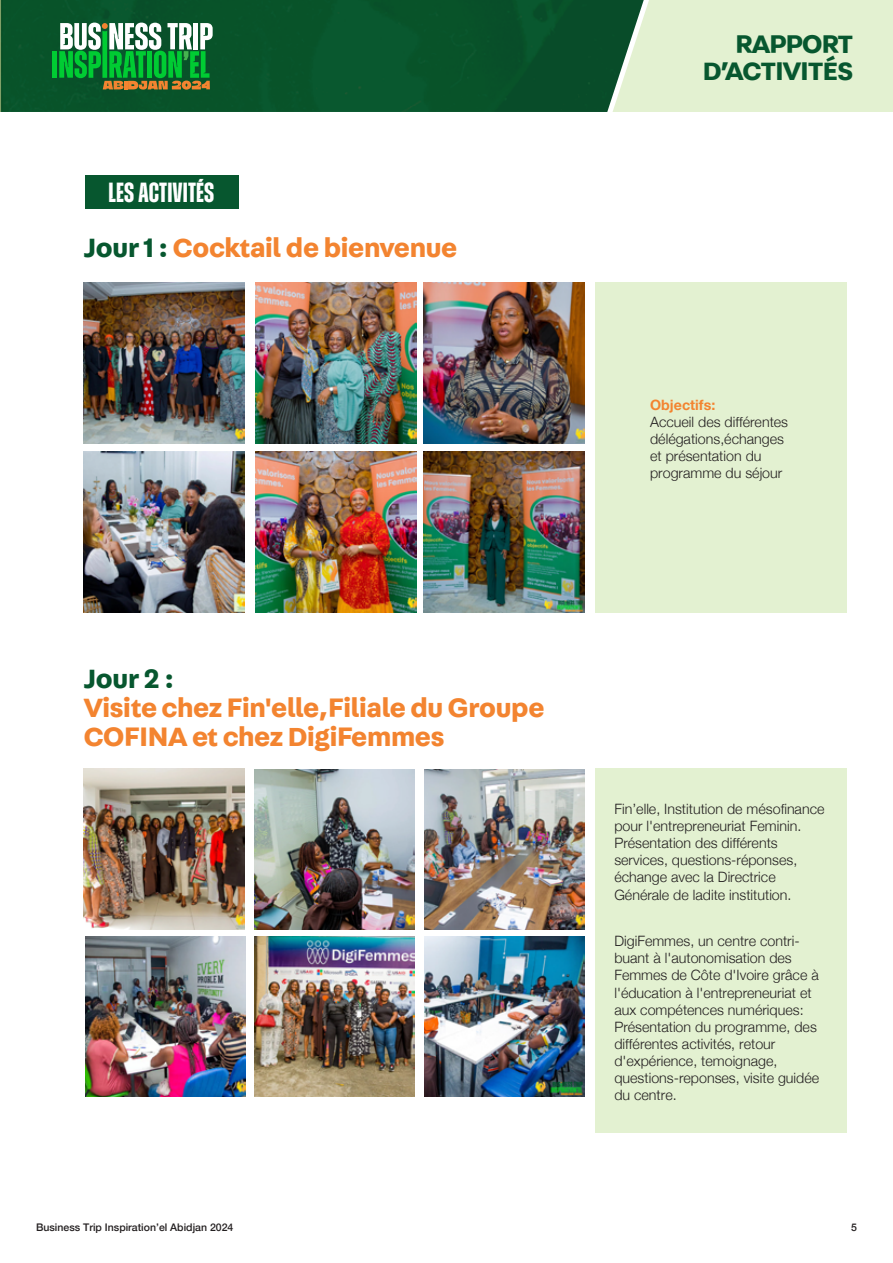
<style>
.page{position:relative;width:893px;height:1263px;background:#fff}
.page>*{position:absolute;margin:0;border:0;box-sizing:border-box;transform-origin:0 0}
.t1{font:700 28.2px/28.7px "Fabriga";letter-spacing:-.01em;color:#f38430}
.t2{font:700 28.2px "Fabriga";color:#07572f}
.t3{font:700 27.6px "Zuume Cut";letter-spacing:.005em;color:#fff}
.t4{font:700 27px/27px "Fabriga";letter-spacing:-.03em;color:#07572f;text-align:right}
.t5{font:300 14.25px/17.1px "Helvetica Neue";color:#231f20}
.t6{font:700 14.25px "Helvetica Neue";color:#f38430}
.t7{font:500 10.5px "Helvetica Neue";color:#231f20}
.s1{color:#07572f}
</style>
<div class="page">
<div style="left:595px;top:282px;width:252px;height:330px;background:#e3f1d1"></div>
<div style="left:85px;top:175px;width:154px;height:34px;background:#07572f"></div>
<div style="left:0;top:0;width:613px;height:112px;background:#085329"></div>
<svg style="left:613px;top:0;width:280px;height:112px;background:#d7e8c8"></svg>
<div style="left:52px;top:51px;width:5px;height:27px;background:#0c3"></div>
<svg style="left:59px;top:23px;width:154px;height:67px"></svg>
<img style="left:424px;top:282px;width:161px;height:161px">
<img style="left:424px;top:451px;width:161px;height:161px">
<img style="left:256px;top:451px;width:161px;height:161px">
<img style="left:256px;top:282px;width:161px;height:161px">
<img style="left:84px;top:451px;width:161px;height:161px">
<img style="left:84px;top:282px;width:161px;height:161px">
<img style="left:424px;top:936px;width:161px;height:160px">
<img style="left:85px;top:936px;width:161px;height:160px">
<img style="left:254px;top:936px;width:160px;height:160px">
<img style="left:425px;top:770px;width:159px;height:159px">
<img style="left:255px;top:770px;width:159px;height:159px">
<img style="left:84px;top:769px;width:160px;height:160px">
<div style="left:595px;top:768px;width:252px;height:364px;background:#e3f1d1"></div>
<h2 class="t3" style="left:109px;top:178px;width:107px">LES ACTIVITÉS</h2>
<h1 class="t1" style="left:84px;top:232px;width:375px"><span class="s1">Jour 1 :</span> Cocktail de bienvenue</h1>
<h3 class="t4" style="left:703px;top:29px;width:152px">RAPPORT<br>D’ACTIVITÉS</h3>
<p class="t6" style="left:650px;top:394px;width:67px">Objectifs:</p>
<p class="t5" style="left:650px;top:412px;width:140px">Accueil des différentes délégations,échanges et présentation du programme du séjour</p>
<h1 class="t2" style="left:84px;top:660px;width:92px">Jour 2 :</h1>
<h1 class="t1" style="left:84px;top:692px;width:462px">Visite chez Fin'elle,Filiale du Groupe<br>COFINA et chez DigiFemmes</h1>
<p class="t5" style="left:614px;top:799px;width:212px">Fin’elle, Institution de mésofinance pour l'entrepreneuriat Feminin.<br>Présentation des différents services, questions-réponses, échange avec la Directrice<br>Générale de ladite institution.</p>
<p class="t5" style="left:614px;top:931px;width:206px">DigiFemmes, un centre contri&shy;buant à l'autonomisation des<br>Femmes de Côte d'Ivoire grâce à l'éducation à l'entrepreneuriat et aux compétences numériques:<br>Présentation du programme, des différentes activités, retour d'expérience, temoignage, questions-reponses, visite guidée du centre.</p>
<p class="t7" style="left:36px;top:1219px;width:199px">Business Trip Inspiration’el Abidjan 2024</p>
<p class="t7" style="left:851px;top:1219px;width:7px">5</p>
</div>
